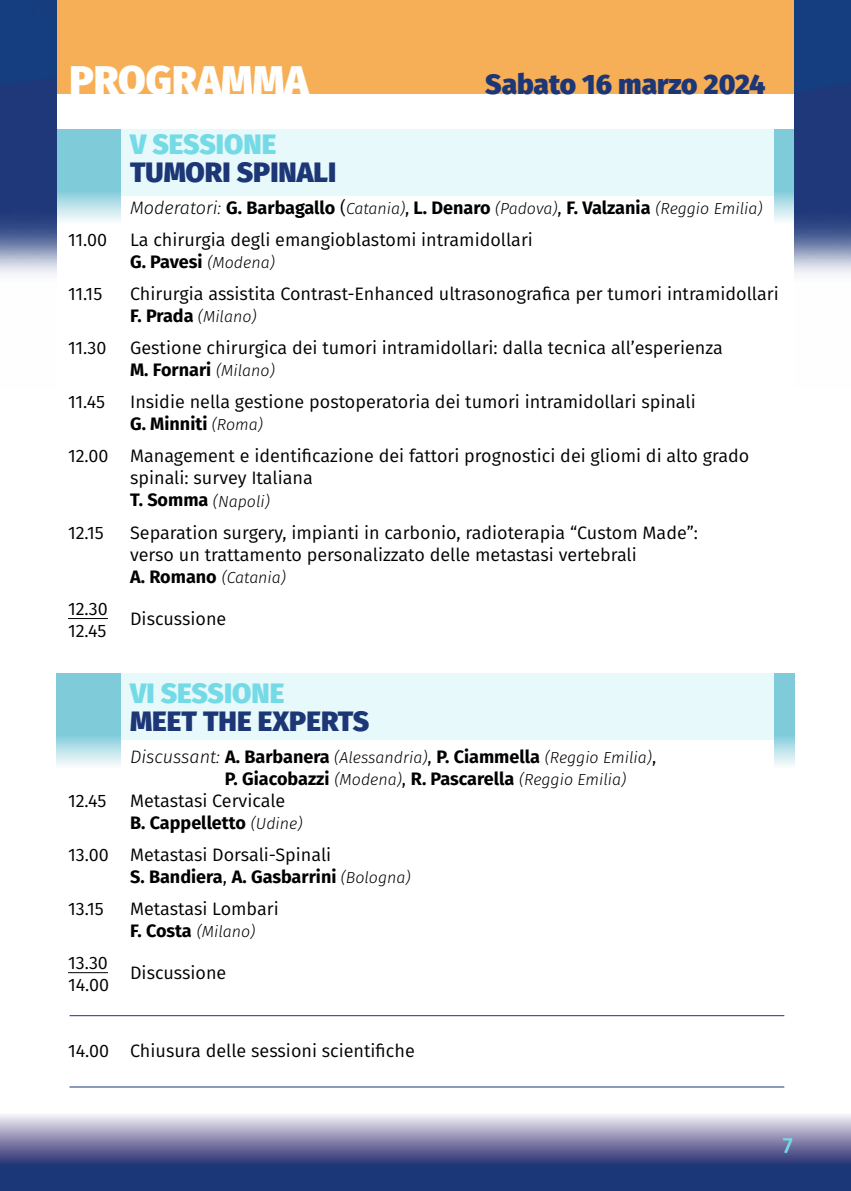
<style>
.page{position:relative;width:851px;height:1191px;background:#fff}
.page>*{position:absolute;margin:0;border:0;box-sizing:border-box;transform-origin:0 0}
.t1{font:800 40px "Fira Sans";color:#fff}
.t2{font:800 28px "Fira Sans";color:#1d3676}
.t3{font:800 28px "Fira Sans";color:#74dae6}
.t4{font:500 22px "Fira Sans";color:#74dae6}
.t5{font:18px/22px "Fira Sans";color:#000}
.t6{font:700 18px "Fira Sans";color:#000}
.t7{font:italic 300 16px "Fira Sans";color:#000}
.s1{font-weight:300;font-style:italic}
.s2{font-weight:400}
.s3{font-weight:300;font-style:italic;font-size:16px}
.s4{font-weight:700}
.s5{font-weight:700;font-style:normal;font-size:18px}
.s6{font-size:18px}
.s7{font-weight:400;font-style:normal;font-size:18px}
</style>
<div class="page">
<div style="left:89px;top:129px;width:693px;height:67px;background:#e7f9fb"></div>
<div style="left:89px;top:673px;width:693px;height:67px;background:#e7f9fb"></div>
<svg style="left:57px;top:129px;width:63px;height:93px;background:#94d3df"></svg>
<svg style="left:57px;top:673px;width:63px;height:93px;background:#93d3df"></svg>
<svg style="left:774px;top:129px;width:20px;height:93px;background:#94d3df"></svg>
<svg style="left:774px;top:673px;width:20px;height:93px;background:#93d3df"></svg>
<svg style="left:0;top:1115px;width:850px;height:76px;background:#656e9d"></svg>
<hr style="left:68px;top:618px;width:40px;height:1px;background:#000">
<hr style="left:68px;top:972px;width:40px;height:1px;background:#000">
<div style="left:41px;top:0;width:767px;height:94px;background:#f7af57"></div>
<img style="left:794px;top:0;width:56px;height:274px">
<img style="left:0;top:0;width:57px;height:274px">
<hr style="left:69px;top:1015px;width:715px;height:1px;background:#1d3676">
<hr style="left:69px;top:1086px;width:715px;height:1px;background:#1d3676">
<h1 class="t1" style="left:69px;top:44px;width:240px">PROGRAMMA</h1>
<h2 class="t2" style="left:485px;top:59px;width:282px">Sabato 16 marzo 2024</h2>
<h2 class="t3" style="left:130px;top:119px;width:148px">V SESSIONE</h2>
<h2 class="t2" style="left:130px;top:147px;width:208px">TUMORI SPINALI</h2>
<p class="t6" style="left:130px;top:193px;width:634px"><span class="s1">Moderatori:</span> G. Barbagallo <span class="s2">(</span><span class="s3">Catania)</span><span class="s2">,</span> L. Denaro <span class="s3">(Padova)</span><span class="s2">,</span> F. Valzania <span class="s3">(Reggio Emilia)</span></p>
<p class="t5" style="left:68px;top:229px;width:41px">11.00</p>
<p class="t5" style="left:130px;top:229px;width:404px">La chirurgia degli emangioblastomi intramidollari<br><span class="s4">G. Pavesi</span> <span class="s3">(Modena)</span></p>
<p class="t5" style="left:68px;top:283px;width:36px">11.15</p>
<p class="t5" style="left:130px;top:283px;width:650px">Chirurgia assistita Contrast-Enhanced ultrasonografica per tumori intramidollari</p>
<p class="t7" style="left:130px;top:306px;width:128px"><span class="s5">F. Prada</span> (Milano)</p>
<p class="t5" style="left:68px;top:337px;width:40px">11.30</p>
<p class="t5" style="left:130px;top:337px;width:594px">Gestione chirurgica dei tumori intramidollari: dalla tecnica all’esperienza<br><span class="s4">M. Fornari</span> <span class="s3">(Milano)</span></p>
<p class="t5" style="left:68px;top:391px;width:39px">11.45</p>
<p class="t5" style="left:130px;top:391px;width:567px">Insidie nella gestione postoperatoria dei tumori intramidollari spinali<br><span class="s4">G. Minniti</span> <span class="s3">(Roma)</span></p>
<p class="t5" style="left:130px;top:445px;width:620px;text-indent:-62px">12.00 Management e identificazione dei fattori prognostici dei gliomi di alto grado spinali: survey Italiana</p>
<p class="t7" style="left:130px;top:490px;width:141px"><span class="s5">T. Somma</span> (Napoli)</p>
<p class="t5" style="left:68px;top:521px;width:37px">12.15</p>
<p class="t5" style="left:130px;top:521px;width:569px">Separation surgery, impianti in carbonio, radioterapia “Custom Made”: verso un trattamento personalizzato delle metastasi vertebrali</p>
<p class="t7" style="left:130px;top:566px;width:157px"><span class="s5">A. Romano</span> (Catania)</p>
<p class="t5" style="left:68px;top:597px;width:41px">12.30</p>
<p class="t5" style="left:130px;top:607px;width:98px">Discussione</p>
<p class="t5" style="left:68px;top:619px;width:40px">12.45</p>
<h2 class="t3" style="left:130px;top:667px;width:156px">VI SESSIONE</h2>
<h2 class="t2" style="left:130px;top:695px;width:241px">MEET THE EXPERTS</h2>
<p class="t7" style="left:130px;top:746px;width:527px"><span class="s6">Discussant:</span> <span class="s5">A. Barbanera</span> (Alessandria)<span class="s7">,</span> <span class="s5">P. Ciammella</span> (Reggio Emilia)<span class="s7">,</span></p>
<p class="t6" style="left:225px;top:763px;width:403px">P. Giacobazzi <span class="s3">(Modena)</span><span class="s2">,</span> R. Pascarella <span class="s3">(Reggio Emilia)</span></p>
<p class="t5" style="left:68px;top:789px;width:40px">12.45</p>
<p class="t5" style="left:130px;top:789px;width:174px">Metastasi Cervicale<br><span class="s4">B. Cappelletto</span> <span class="s3">(Udine)</span></p>
<p class="t5" style="left:130px;top:843px;width:282px;text-indent:-62px">13.00 Metastasi Dorsali-Spinali<br><span class="s4">S. Bandiera</span>, <span class="s4">A. Gasbarrini</span> <span class="s3">(Bologna)</span></p>
<p class="t5" style="left:68px;top:897px;width:37px">13.15</p>
<p class="t5" style="left:130px;top:897px;width:150px">Metastasi Lombari</p>
<p class="t7" style="left:130px;top:920px;width:127px"><span class="s5">F. Costa</span> (Milano)</p>
<p class="t5" style="left:68px;top:951px;width:41px">13.30</p>
<p class="t5" style="left:130px;top:961px;width:98px">Discussione</p>
<p class="t5" style="left:68px;top:973px;width:43px">14.00</p>
<p class="t5" style="left:68px;top:1039px;width:348px">14.00 Chiusura delle sessioni scientifiche</p>
<p class="t4" style="left:782px;top:1128px;width:12px">7</p>
</div>
